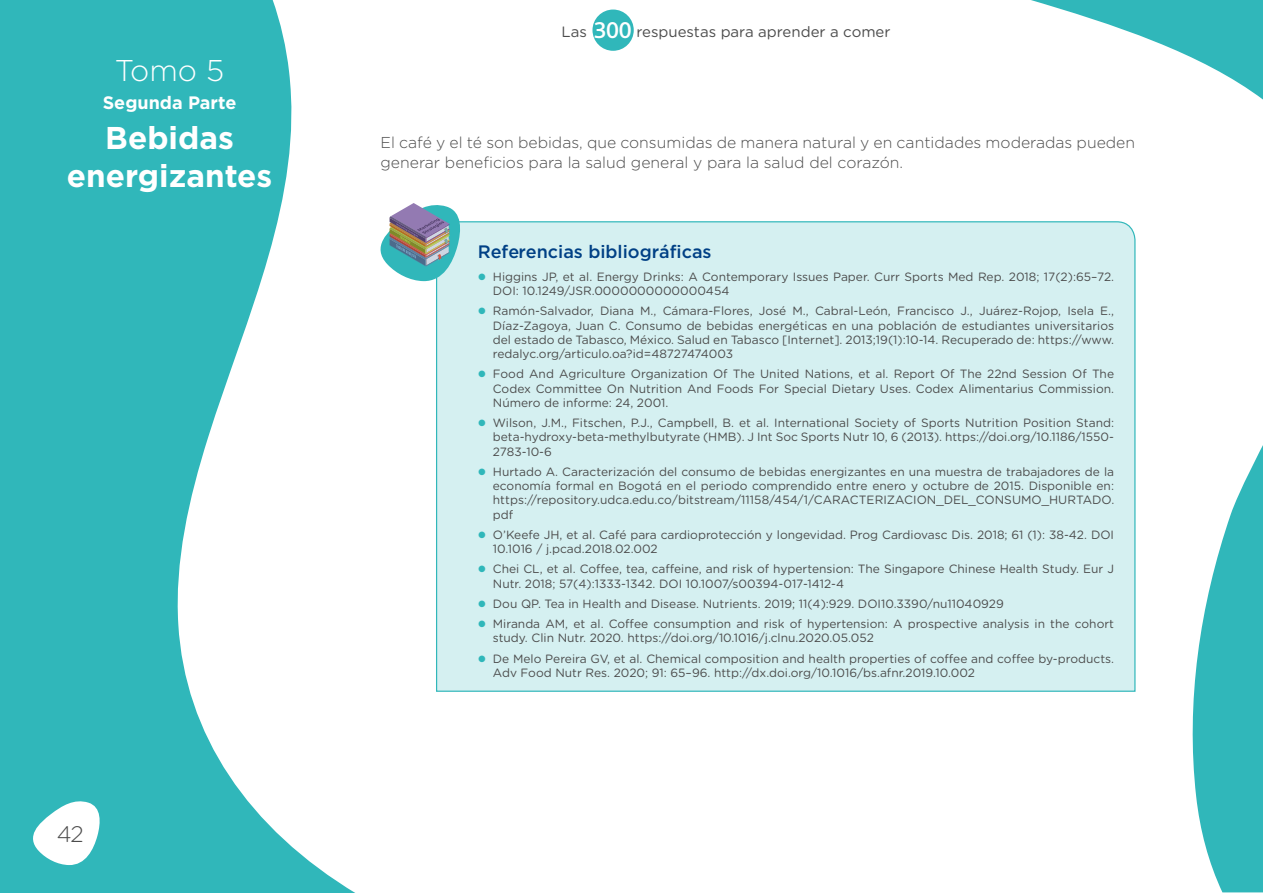
<style>
.page{position:relative;width:1263px;height:893px;background:#fff}
.page>*{position:absolute;margin:0;border:0;box-sizing:border-box;transform-origin:0 0}
.t1{font:700 31.5px/37.5px "Gotham";color:#fff;text-align:center}
.t2{font:300 30px "Gotham";color:#fff}
.t3{font:500 24px "Bliss Pro";color:#fff}
.t4{font:300 22.5px "Gotham Rounded";color:#4c4c4c}
.t5{font:500 18px "Gotham";color:#004085}
.t6{font:700 18px "Gotham";color:#fff}
.t7{font:300 15.75px/20.2px "Gotham Rounded";color:#4c4c4c}
.t8{font:15px "Gotham Rounded";color:#4c4c4c}
.t9{font:12px/14.2px "Gotham Rounded";color:#4c4c4c}
</style>
<div class="page">
<svg style="left:0;top:0;width:355px;height:893px;fill:#30b7ba"></svg>
<svg style="left:1031px;top:0;width:232px;height:100px"></svg>
<svg style="left:1192px;top:445px;width:71px;height:447px"></svg>
<svg style="left:25px;top:798px;width:77px;height:67px"></svg>
<div style="left:592px;top:10px;width:42px;height:41px;background:#30b7ba;border-radius:50%"></div>
<div style="left:436px;top:221px;width:700px;height:471px;background:#d5f0f1"></div>
<img style="left:380px;top:203px;width:82px;height:78px">
<svg style="left:479px;top:273px;width:6px;height:7px"></svg>
<svg style="left:479px;top:308px;width:6px;height:7px"></svg>
<svg style="left:479px;top:371px;width:6px;height:7px"></svg>
<svg style="left:479px;top:420px;width:6px;height:6px"></svg>
<svg style="left:479px;top:468px;width:6px;height:7px"></svg>
<svg style="left:479px;top:531px;width:6px;height:7px"></svg>
<svg style="left:479px;top:566px;width:6px;height:7px"></svg>
<svg style="left:479px;top:600px;width:6px;height:7px"></svg>
<svg style="left:479px;top:621px;width:6px;height:6px"></svg>
<svg style="left:479px;top:655px;width:6px;height:7px"></svg>
<h2 class="t2" style="left:115px;top:54px;width:111px">Tomo 5</h2>
<h3 class="t6" style="left:103px;top:92px;width:135px">Segunda Parte</h3>
<h1 class="t1" style="left:67px;top:118px;width:207px">Bebidas energizantes</h1>
<h3 class="t4" style="left:57px;top:819px;width:28px">42</h3>
<h3 class="t3" style="left:594px;top:15px;width:40px">300</h3>
<p class="t8" style="left:561px;top:21px;width:27px">Las</p>
<p class="t8" style="left:636px;top:21px;width:256px">respuestas para aprender a comer</p>
<h3 class="t7" style="left:381px;top:131px;width:756px">El café y el té son bebidas, que consumidas de manera natural y en cantidades moderadas pueden generar beneficios para la salud general y para la salud del corazón.</h3>
<h3 class="t5" style="left:478px;top:241px;width:235px">Referencias bibliográficas</h3>
<p class="t9" style="left:493px;top:269px;width:623px">Higgins JP, et al. Energy Drinks: A Contemporary Issues Paper. Curr Sports Med Rep. 2018; 17(2):65–72.<br>DOI: 10.1249/JSR.0000000000000454</p>
<p class="t9" style="left:493px;top:303px;width:623px;text-align:justify">Ramón-Salvador, Diana M., Cámara-Flores, José M., Cabral-León, Francisco J., Juárez-Rojop, Isela E., Díaz-Zagoya, Juan C. Consumo de bebidas energéticas en una población de estudiantes universitarios del estado de Tabasco, México. Salud en Tabasco [Internet]. 2013;19(1):10-14. Recuperado de: https://www. redalyc.org/articulo.oa?id=48727474003</p>
<p class="t9" style="left:493px;top:366px;width:623px;text-align:justify">Food And Agriculture Organization Of The United Nations, et al. Report Of The 22nd Session Of The Codex Committee On Nutrition And Foods For Special Dietary Uses. Codex Alimentarius Commission.<br>Número de informe: 24, 2001.</p>
<p class="t9" style="left:493px;top:415px;width:623px;text-align:justify">Wilson, J.M., Fitschen, P.J., Campbell, B. et al. International Society of Sports Nutrition Position Stand: beta-hydroxy-beta-methylbutyrate (HMB). J Int Soc Sports Nutr 10, 6 (2013). https://doi.org/10.1186/1550- 2783-10-6</p>
<p class="t9" style="left:493px;top:464px;width:623px;text-align:justify">Hurtado A. Caracterización del consumo de bebidas energizantes en una muestra de trabajadores de la economía formal en Bogotá en el periodo comprendido entre enero y octubre de 2015. Disponible en: https://repository.udca.edu.co/bitstream/11158/454/1/CARACTERIZACION_DEL_CONSUMO_HURTADO. pdf</p>
<p class="t9" style="left:493px;top:527px;width:623px">O’Keefe JH, et al. Café para cardioprotección y longevidad. Prog Cardiovasc Dis. 2018; 61 (1): 38-42. DOI<br>10.1016 / j.pcad.2018.02.002</p>
<p class="t9" style="left:493px;top:561px;width:623px">Chei CL, et al. Coffee, tea, caffeine, and risk of hypertension: The Singapore Chinese Health Study. Eur J<br>Nutr. 2018; 57(4):1333-1342. DOI 10.1007/s00394-017-1412-4</p>
<p class="t9" style="left:493px;top:593px;width:623px;line-height:20.2px">Dou QP. Tea in Health and Disease. Nutrients. 2019; 11(4):929. DOI10.3390/nu11040929<br>Miranda AM, et al. Coffee consumption and risk of hypertension: A prospective analysis in the cohort</p>
<p class="t9" style="left:493px;top:627px;width:623px;line-height:20.2px">study. Clin Nutr. 2020. https://doi.org/10.1016/j.clnu.2020.05.052<br>De Melo Pereira GV, et al. Chemical composition and health properties of coffee and coffee by-products.</p>
<p class="t9" style="left:493px;top:665px;width:484px">Adv Food Nutr Res. 2020; 91: 65–96. http://dx.doi.org/10.1016/bs.afnr.2019.10.002</p>
</div>
